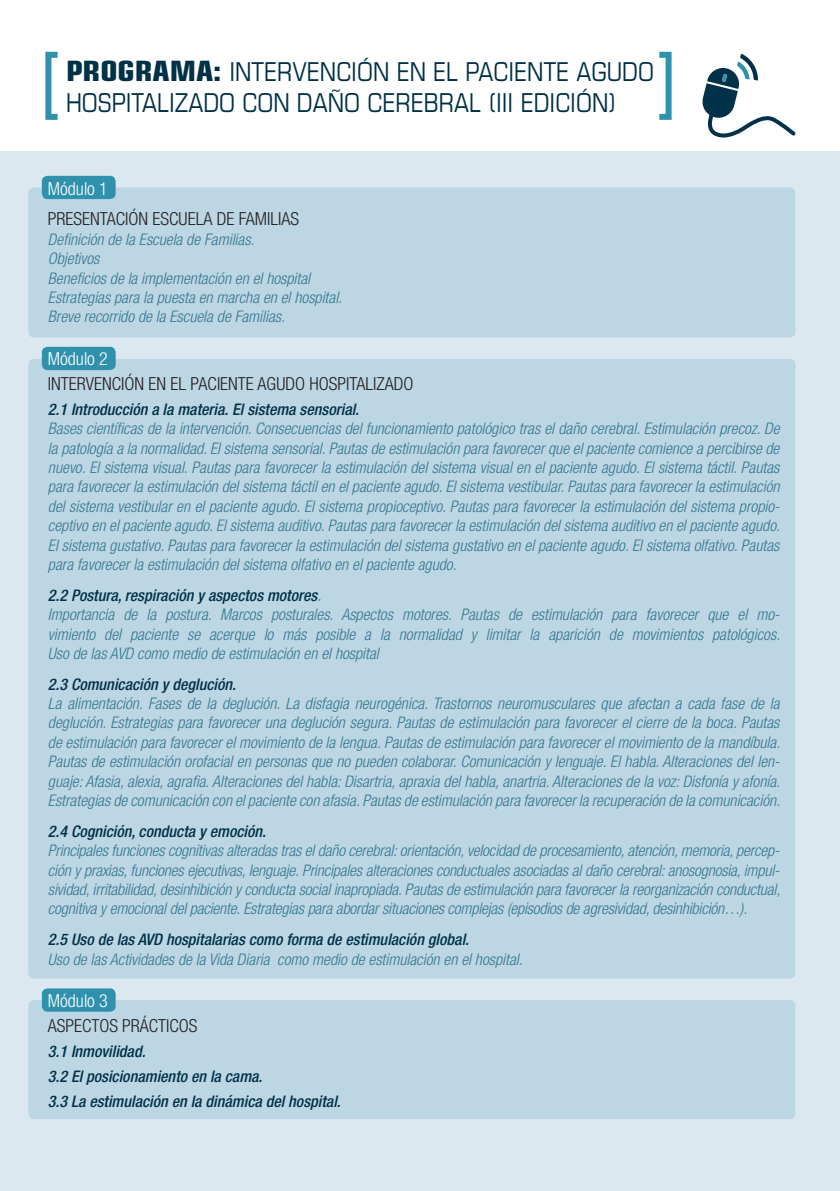
<style>
.page{position:relative;width:840px;height:1191px;background:#fff}
.page>*{position:absolute;margin:0;border:0;box-sizing:border-box;transform-origin:0 0}
.Apartat{font:condensed 26px/31.2px "Eurostile LT Std";color:#003148}
.Text{font:300 condensed 18px "Helvetica Neue LT Pro";color:#231f20}
.Text-2{font:300 condensed 18px "Helvetica Neue LT Pro";color:#fff}
.Text-3{font:italic 300 condensed 16px/19.4px "Helvetica Neue LT Pro";color:#35778f;text-align:justify}
.Text-4{font:italic 500 condensed 16px "Helvetica Neue LT Pro";color:#003148}
.s1{font-weight:700;font-size:28px}
.s2{color:#6f9db2}
</style>
<div class="page">
<div style="left:0;top:152px;width:839px;height:1039px;background:#dce8ef"></div>
<div style="left:28px;top:187px;width:767px;height:150px;background:#bcd6e3;border-radius:6px"></div>
<div style="left:28px;top:1000px;width:767px;height:119px;background:#bcd6e3;border-radius:6px"></div>
<div style="left:28px;top:359px;width:767px;height:619px;background:#bcd6e3;border-radius:6px"></div>
<div style="left:42px;top:176px;width:74px;height:23px;background:#2f91ac;border-radius:6px"></div>
<div style="left:42px;top:347px;width:74px;height:23px;background:#2f91ac;border-radius:6px"></div>
<div style="left:42px;top:988px;width:74px;height:23px;background:#2f91ac;border-radius:6px"></div>
<svg style="left:45px;top:52px;width:13px;height:68px"></svg>
<svg style="left:659px;top:52px;width:12px;height:68px"></svg>
<svg style="left:702px;top:54px;width:94px;height:84px"></svg>
<p class="Apartat" style="left:66px;top:55px;width:589px"><span class="s1">PROGRAMA:</span> INTERVENCIÓN EN EL PACIENTE AGUDO<br>HOSPITALIZADO CON DAÑO CEREBRAL (III EDICIÓN)</p>
<p class="Text-2" style="left:48px;top:178px;width:61px">Módulo 1</p>
<p class="Text" style="left:48px;top:208px;width:252px">PRESENTACIÓN ESCUELA DE FAMILIAS</p>
<p class="Text-3" style="left:48px;top:229px;width:295px;text-align:left">Definición de la Escuela de Familias.<br>Objetivos<br>Beneficios de la implementación en el hospital Estrategias para la puesta en marcha en el hospital.<br>Breve recorrido de la Escuela de Familias.</p>
<p class="Text-2" style="left:48px;top:348px;width:61px">Módulo 2</p>
<p class="Text" style="left:48px;top:373px;width:367px">INTERVENCIÓN EN EL PACIENTE AGUDO HOSPITALIZADO</p>
<p class="Text-4" style="left:48px;top:399px;width:312px">2.1 Introducción a la materia. El sistema sensorial.</p>
<p class="Text-3" style="left:48px;top:418px;width:733px">Bases científicas de la intervención. Consecuencias del funcionamiento patológico tras el daño cerebral. Estimulación precoz. De la patología a la normalidad. El sistema sensorial. Pautas de estimulación para favorecer que el paciente comience a percibirse de nuevo. El sistema visual. Pautas para favorecer la estimulación del sistema visual en el paciente agudo. El sistema táctil. Pautas para favorecer la estimulación del sistema táctil en el paciente agudo. El sistema vestibular. Pautas para favorecer la estimulación del sistema vestibular en el paciente agudo. El sistema propioceptivo. Pautas para favorecer la estimulación del sistema propio&shy;ceptivo en el paciente agudo. El sistema auditivo. Pautas para favorecer la estimulación del sistema auditivo en el paciente agudo.<br>El sistema gustativo. Pautas para favorecer la estimulación del sistema gustativo en el paciente agudo. El sistema olfativo. Pautas para favorecer la estimulación del sistema olfativo en el paciente agudo.</p>
<p class="Text-4" style="left:48px;top:585px;width:274px">2.2 Postura, respiración y aspectos motores<span class="s2">.</span></p>
<p class="Text-3" style="left:48px;top:604px;width:733px">Importancia de la postura. Marcos posturales. Aspectos motores. Pautas de estimulación para favorecer que el mo&shy;vimiento del paciente se acerque lo más posible a la normalidad y limitar la aparición de movimientos patológicos.<br>Uso de las AVD como medio de estimulación en el hospital</p>
<p class="Text-4" style="left:48px;top:674px;width:189px">2.3 Comunicación y deglución.</p>
<p class="Text-3" style="left:48px;top:693px;width:733px">La alimentación. Fases de la deglución. La disfagia neurogénica. Trastornos neuromusculares que afectan a cada fase de la deglución. Estrategias para favorecer una deglución segura. Pautas de estimulación para favorecer el cierre de la boca. Pautas de estimulación para favorecer el movimiento de la lengua. Pautas de estimulación para favorecer el movimiento de la mandíbula.<br>Pautas de estimulación orofacial en personas que no pueden colaborar. Comunicación y lenguaje. El habla. Alteraciones del len&shy;guaje: Afasia, alexia, agrafia. Alteraciones del habla: Disartria, apraxia del habla, anartria. Alteraciones de la voz: Disfonía y afonía.<br>Estrategias de comunicación con el paciente con afasia. Pautas de estimulación para favorecer la recuperación de la comunicación.</p>
<p class="Text-4" style="left:48px;top:821px;width:219px">2.4 Cognición, conducta y emoción.</p>
<p class="Text-3" style="left:48px;top:840px;width:733px">Principales funciones cognitivas alteradas tras el daño cerebral: orientación, velocidad de procesamiento, atención, memoria, percep&shy;ción y praxias, funciones ejecutivas, lenguaje. Principales alteraciones conductuales asociadas al daño cerebral: anosognosia, impul&shy;sividad, irritabilidad, desinhibición y conducta social inapropiada. Pautas de estimulación para favorecer la reorganización conductual, cognitiva y emocional del paciente. Estrategias para abordar situaciones complejas (episodios de agresividad, desinhibición…).</p>
<p class="Text-4" style="left:48px;top:929px;width:422px">2.5 Uso de las AVD hospitalarias como forma de estimulación global.</p>
<p class="Text-3" style="left:48px;top:949px;width:476px">Uso de las Actividades de la Vida Diaria como medio de estimulación en el hospital.</p>
<p class="Text-2" style="left:48px;top:990px;width:61px">Módulo 3</p>
<p class="Text" style="left:48px;top:1015px;width:151px">ASPECTOS PRÁCTICOS</p>
<p class="Text-4" style="left:48px;top:1041px;width:99px">3.1 Inmovilidad.</p>
<p class="Text-4" style="left:48px;top:1066px;width:216px">3.2 El posicionamiento en la cama.</p>
<p class="Text-4" style="left:48px;top:1091px;width:294px">3.3 La estimulación en la dinámica del hospital.</p>
</div>
